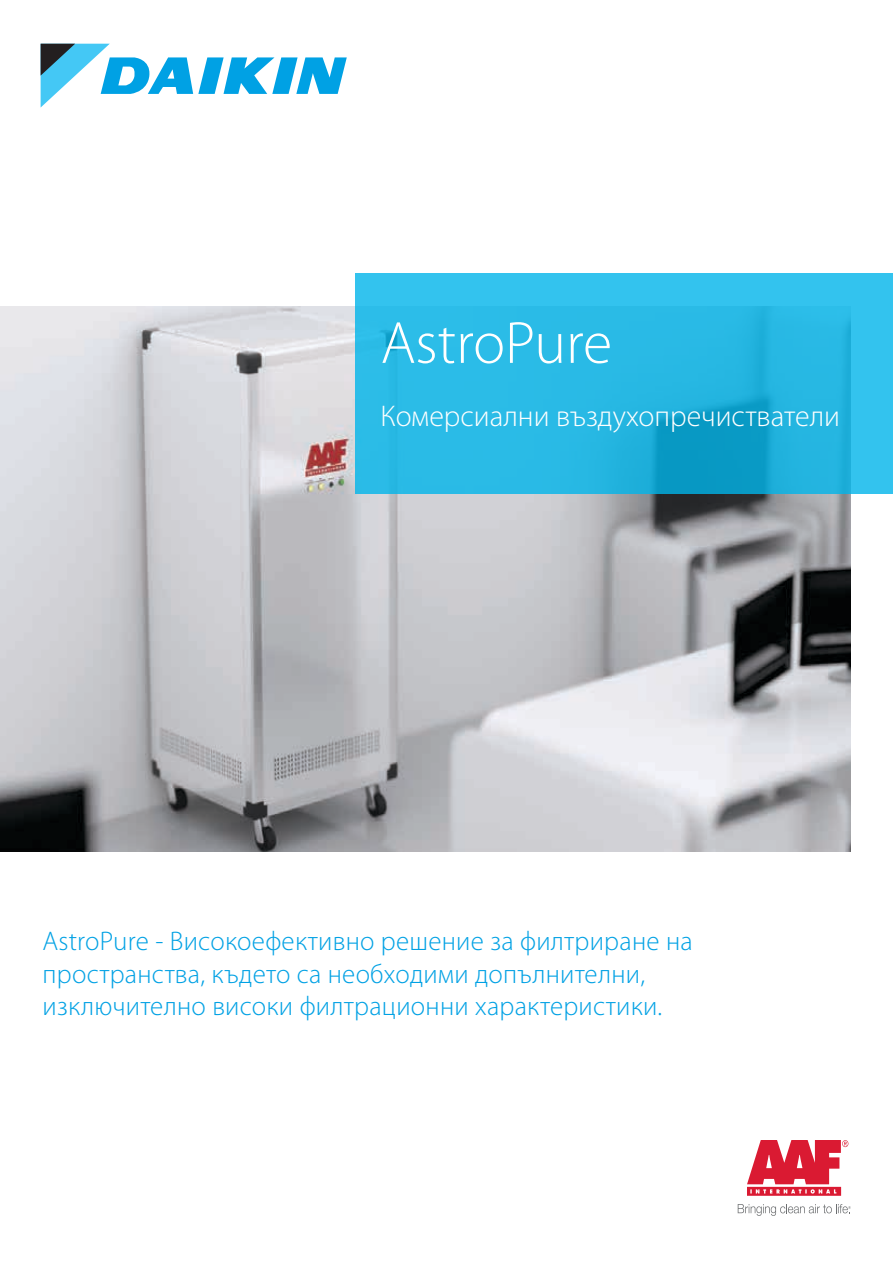
<style>
.page{position:relative;width:893px;height:1263px;background:#fff}
.page>*{position:absolute;margin:0;border:0;box-sizing:border-box;transform-origin:0 0}
.t1{font:300 60px "Myriad Pro";letter-spacing:-.005em;color:#fff}
.t2{font:300 30px "Myriad Pro";color:#fff}
.t3{font:300 27px/32.4px "Myriad Pro";letter-spacing:.01em;color:#00a1e4}
</style>
<div class="page">
<img style="left:0;top:306px;width:850px;height:545px">
<svg style="left:355px;top:273px;width:538px;height:221px;background:#27b8e3"></svg>
<svg style="left:41px;top:44px;width:306px;height:63px"></svg>
<svg style="left:747px;top:1140px;width:101px;height:56px"></svg>
<svg style="left:738px;top:1204px;width:113px;height:12px"></svg>
<h1 class="t1" style="left:381px;top:310px;width:233px">AstroPure</h1>
<p class="t2" style="left:381px;top:399px;width:461px">Комерсиални въздухопречистватели</p>
<p class="t3" style="left:43px;top:925px;width:652px">AstroPure - Високоефективно решение за филтриране на пространства, където са необходими допълнителни, изключително високи филтрационни характеристики.</p>
</div>
